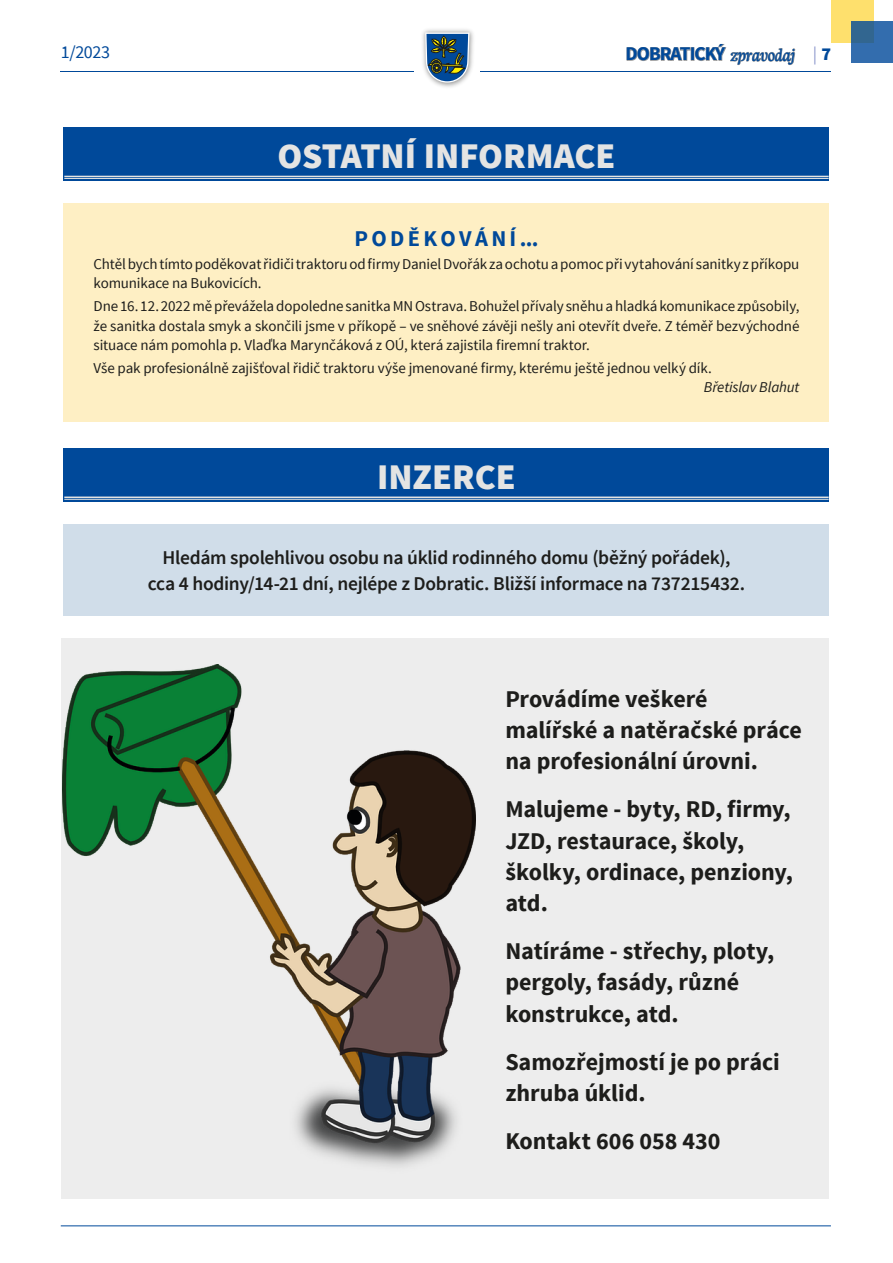
<style>
.page{position:relative;width:893px;height:1263px;background:#fff}
.page>*{position:absolute;margin:0;border:0;box-sizing:border-box;transform-origin:0 0}
.t1{font:900 36px "Source Sans Pro";color:#e4e4e3}
.t2{font:700 24px/31.2px "Source Sans Pro";color:#1d1d1b}
.t3{font:700 22.5px "Source Sans Pro";letter-spacing:.15em;color:#00499a}
.t4{font:600 19.5px/25.3px "Source Sans Pro";letter-spacing:-.015em;color:#1d1d1b;text-align:center}
.t5{font:700 19.35px "Source Sans Pro";letter-spacing:-.05em;color:#00499a}
.t6{font:18px "Source Sans Pro";color:#00499a}
.t7{font:15px/19px "Source Sans Pro";letter-spacing:-.01em;color:#1d1d1b}
.t8{font:italic 15px "Source Sans Pro";letter-spacing:-.01em;color:#1d1d1b}
.s1{font-family:"Neuton Cursive";font-weight:400;font-size:19.65px}
.s2{font-weight:400;font-size:18px;color:#8f9ace}
.s3{font-weight:900;font-size:18px}
</style>
<div class="page">
<div style="left:831px;top:0;width:43px;height:43px;background:#fee06d"></div>
<svg style="left:851px;top:21px;width:42px;height:42px;background:#326aa5"></svg>
<img style="left:422px;top:29px;width:52px;height:58px">
<svg style="left:424px;top:33px;width:45px;height:50px;background:#4c6f85"></svg>
<svg style="left:627px;top:44px;width:168px;height:21px"></svg>
<hr style="left:480px;top:71px;width:351px;height:1px;background:#00499a">
<hr style="left:61px;top:71px;width:353px;height:1px;background:#00499a">
<hr style="left:61px;top:1225px;width:770px;height:1px;background:#00499a">
<div style="left:64px;top:203px;width:765px;height:219px;background:#feefc4"></div>
<div style="left:64px;top:524px;width:765px;height:91px;background:#d0dde9"></div>
<div style="left:62px;top:639px;width:767px;height:560px;background:#ededed"></div>
<img style="left:62px;top:665px;width:414px;height:501px">
<div style="left:64px;top:448px;width:765px;height:54px;background:#00499a"></div>
<hr style="left:64px;top:496px;width:765px;height:2px;background:#e4e4e3">
<hr style="left:64px;top:499px;width:765px;height:1px;background:#e4e4e3">
<div style="left:64px;top:128px;width:765px;height:53px;background:#00499a"></div>
<hr style="left:64px;top:176px;width:765px;height:1px;background:#e4e4e3">
<hr style="left:64px;top:178px;width:765px;height:1px;background:#e4e4e3">
<p class="t6" style="left:61px;top:41px;width:51px">1/2023</p>
<p class="t5" style="left:626px;top:42px;width:207px">DOBRATICKÝ <span class="s1">zpravodaj</span> <span class="s2">|</span> <span class="s3">7</span></p>
<h1 class="t1" style="left:277px;top:132px;width:340px">OSTATNÍ INFORMACE</h1>
<h3 class="t3" style="left:354px;top:224px;width:22px">P od</h3>
<h3 class="t3" style="left:408px;top:224px;width:132px">ěk o vání...</h3>
<p class="t7" style="left:94px;top:255px;width:707px">Chtěl bych tímto poděkovat řidiči traktoru od firmy Daniel Dvořák za ochotu apomoc při vytahování sanitky zpříkopu komunikace na Bukovicích.</p>
<p class="t7" style="left:94px;top:297px;width:707px;text-align:justify">Dne 16. 12. 2022 mě převážela dopoledne sanitka MN Ostrava. Bohužel přívaly sněhu ahladká komunikace způsobily, že sanitka dostala smyk a skončili jsme v příkopě – ve sněhové závěji nešly ani otevřít dveře. Z téměř bezvýchodné situace nám pomohla p. Vlaďka Marynčáková z OÚ, která zajistila firemní traktor.</p>
<p class="t7" style="left:94px;top:359px;width:620px">Vše pak profesionálně zajišťoval řidič traktoru výše jmenované firmy, kterému ještě jednou velký dík.</p>
<p class="t8" style="left:704px;top:378px;width:97px">Břetislav Blahut</p>
<h1 class="t1" style="left:377px;top:453px;width:140px">INZERCE</h1>
<h3 class="t4" style="left:148px;top:546px;width:599px">Hledám spolehlivou osobu na úklid rodinného domu (běžný pořádek), cca 4 hodiny/14-21 dní, nejlépe z Dobratic. Bližší informace na 737215432.</h3>
<h2 class="t2" style="left:505px;top:684px;width:298px">Provádíme veškeré malířské a natěračské práce na profesionální úrovni.</h2>
<h2 class="t2" style="left:505px;top:795px;width:289px">Malujeme - byty, RD, firmy,<br>JZ D, restaurace, školy, školky, ordinace, penziony, atd.</h2>
<h2 class="t2" style="left:505px;top:936px;width:271px">Natíráme - střechy, ploty, pergoly, fasády, různé konstrukce, atd.</h2>
<h2 class="t2" style="left:505px;top:1047px;width:276px">Samozřejmostí je po práci zhruba úklid.</h2>
<h2 class="t2" style="left:505px;top:1126px;width:217px">Kontakt 606 058 430</h2>
</div>
